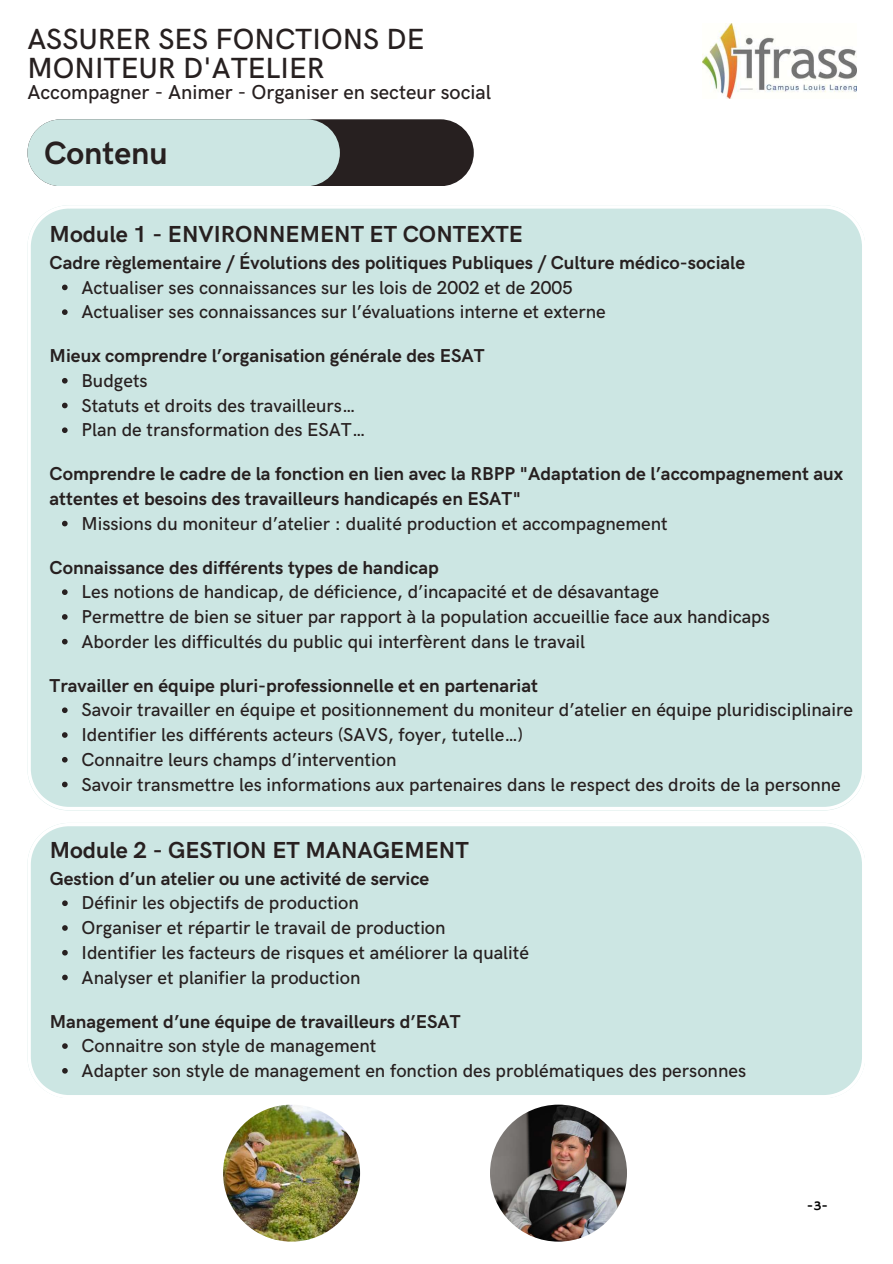
<style>
.page{position:relative;width:893px;height:1264px;background:#fff}
.page>*{position:absolute;margin:0;border:0;box-sizing:border-box;transform-origin:0 0}
.t1{font:700 32.25px "HK Grotesk";color:#272020}
.t2{font:500 29.25px/29.2px "HK Grotesk";color:#272020}
.t3{font:700 23.25px "HK Grotesk";color:#272020}
.t4{font:500 20.25px "HK Grotesk";color:#272020}
.t5{font:500 18.75px/24.8px "HK Grotesk";color:#272020}
.t6{font:700 18.75px/24.8px "HK Grotesk";color:#272020}
.t7{font:13.2px "Hammersmith One";color:#000}
</style>
<div class="page">
<div style="left:27px;top:119px;width:447px;height:67px;background:#272020;border-radius:33px"></div>
<div style="left:27px;top:119px;width:313px;height:67px;background:#cce6e3;border-radius:33px"></div>
<div style="left:27px;top:205px;width:838px;height:605px;background:#cce6e3"></div>
<svg style="left:62px;top:284px;width:6px;height:6px"></svg>
<svg style="left:62px;top:309px;width:6px;height:6px"></svg>
<svg style="left:62px;top:378px;width:6px;height:5px"></svg>
<svg style="left:62px;top:402px;width:6px;height:6px"></svg>
<svg style="left:62px;top:427px;width:6px;height:6px"></svg>
<svg style="left:62px;top:521px;width:6px;height:5px"></svg>
<svg style="left:62px;top:589px;width:6px;height:6px"></svg>
<svg style="left:62px;top:614px;width:6px;height:5px"></svg>
<svg style="left:62px;top:639px;width:6px;height:5px"></svg>
<svg style="left:62px;top:707px;width:6px;height:6px"></svg>
<svg style="left:62px;top:732px;width:6px;height:5px"></svg>
<svg style="left:62px;top:757px;width:6px;height:5px"></svg>
<svg style="left:62px;top:781px;width:6px;height:6px"></svg>
<img style="left:702px;top:23px;width:154px;height:76px">
<div style="left:27px;top:823px;width:838px;height:272px;background:#cce6e3"></div>
<svg style="left:62px;top:900px;width:6px;height:6px"></svg>
<svg style="left:62px;top:925px;width:6px;height:5px"></svg>
<svg style="left:62px;top:949px;width:6px;height:6px"></svg>
<svg style="left:62px;top:974px;width:6px;height:6px"></svg>
<svg style="left:62px;top:1043px;width:6px;height:5px"></svg>
<svg style="left:62px;top:1067px;width:6px;height:6px"></svg>
<img style="left:490px;top:1104px;width:137px;height:137px;border-radius:50%">
<img style="left:223px;top:1104px;width:137px;height:137px;border-radius:50%">
<h2 class="t2" style="left:27px;top:25px;width:398px">ASSURER SES FONCTIONS DE<br>MONITEUR D'ATELIER</h2>
<p class="t4" style="left:27px;top:81px;width:465px">Accompagner - Animer - Organiser en secteur social</p>
<h1 class="t1" style="left:44px;top:135px;width:125px">Contenu</h1>
<p class="t3" style="left:50px;top:221px;width:475px">Module 1 - ENVIRONNEMENT ET CONTEXTE</p>
<p class="t6" style="left:50px;top:251px;width:697px">Cadre règlementaire / Évolutions des politiques Publiques / Culture médico-sociale</p>
<p class="t5" style="left:81px;top:275px;width:526px">Actualiser ses connaissances sur les lois de 2002 et de 2005<br>Actualiser ses connaissances sur l’évaluations interne et externe</p>
<p class="t6" style="left:50px;top:344px;width:436px">Mieux comprendre l’organisation générale des ESAT</p>
<p class="t5" style="left:81px;top:369px;width:285px">Budgets<br>Statuts et droits des travailleurs…<br>Plan de transformation des ESAT…</p>
<p class="t6" style="left:50px;top:462px;width:795px">Comprendre le cadre de la fonction en lien avec la RBPP "Adaptation de l’accompagnement aux attentes et besoins des travailleurs handicapés en ESAT"</p>
<p class="t5" style="left:81px;top:511px;width:587px">Missions du moniteur d’atelier : dualité production et accompagnement</p>
<p class="t6" style="left:50px;top:555px;width:390px">Connaissance des différents types de handicap</p>
<p class="t5" style="left:81px;top:580px;width:689px">Les notions de handicap, de déficience, d’incapacité et de désavantage<br>Permettre de bien se situer par rapport à la population accueillie face aux handicaps<br>Aborder les difficultés du public qui interfèrent dans le travail</p>
<p class="t6" style="left:50px;top:673px;width:490px">Travailler en équipe pluri-professionnelle et en partenariat</p>
<p class="t5" style="left:81px;top:698px;width:773px">Savoir travailler en équipe et positionnement du moniteur d’atelier en équipe pluridisciplinaire Identifier les différents acteurs (SAVS, foyer, tutelle…)<br>Connaitre leurs champs d’intervention<br>Savoir transmettre les informations aux partenaires dans le respect des droits de la personne</p>
<p class="t3" style="left:50px;top:836px;width:420px">Module 2 - GESTION ET MANAGEMENT</p>
<p class="t6" style="left:50px;top:866px;width:381px">Gestion d’un atelier ou une activité de service</p>
<p class="t5" style="left:82px;top:891px;width:449px">Définir les objectifs de production<br>Organiser et répartir le travail de production<br>Identifier les facteurs de risques et améliorer la qualité Analyser et planifier la production</p>
<p class="t6" style="left:50px;top:1009px;width:412px">Management d’une équipe de travailleurs d’ESAT</p>
<p class="t5" style="left:82px;top:1034px;width:666px">Connaitre son style de management<br>Adapter son style de management en fonction des problématiques des personnes</p>
<p class="t7" style="left:806px;top:1198px;width:23px">-3-</p>
</div>
